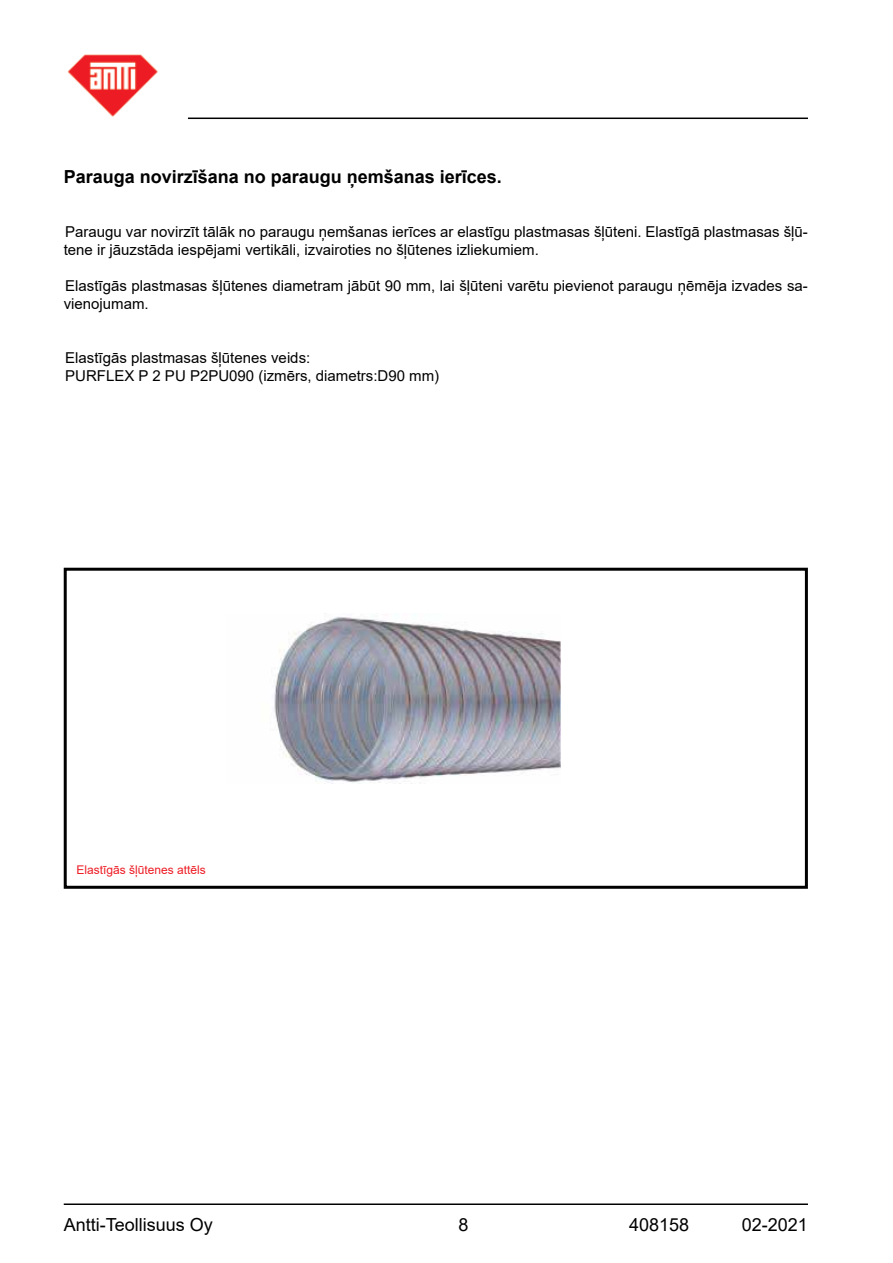
<style>
.page{position:relative;width:893px;height:1263px;background:#fff}
.page>*{position:absolute;margin:0;border:0;box-sizing:border-box;transform-origin:0 0}
.t1{font:700 18px "Arial";color:#000}
.t2{font:18px "Arial";color:#000}
.t3{font:15px/18px "Arial";color:#000}
.t4{font:12px "Arial";color:#ed1c24}
</style>
<div class="page">
<hr style="left:188px;top:118px;width:620px;height:1px;background:#000">
<hr style="left:64px;top:1203px;width:744px;height:2px;background:#000">
<img style="left:67px;top:54px;width:91px;height:63px">
<div style="left:64px;top:568px;width:744px;height:321px;border:3px solid #000"></div>
<img style="left:274px;top:614px;width:287px;height:169px">
<p class="t1" style="left:64px;top:164px;width:440px">Parauga novirzīšana no paraugu ņemšanas ierīces.</p>
<p class="t3" style="left:64px;top:223px;width:746px">Paraugu var novirzīt tālāk no paraugu ņemšanas ierīces ar elastīgu plastmasas šļūteni. Elastīgā plastmasas šļū&shy;tene ir jāuzstāda iespējami vertikāli, izvairoties no šļūtenes izliekumiem.</p>
<p class="t3" style="left:64px;top:277px;width:746px">Elastīgās plastmasas šļūtenes diametram jābūt 90 mm, lai šļūteni varētu pievienot paraugu ņēmēja izvades sa&shy;vienojumam.</p>
<p class="t3" style="left:65px;top:349px;width:375px">Elastīgās plastmasas šļūtenes veids:<br>PURFLEX P 2 PU P2PU090 (izmērs, diametrs:D90 mm)</p>
<p class="t4" style="left:76px;top:862px;width:131px">Elastīgās šļūtenes attēls</p>
<p class="t2" style="left:64px;top:1212px;width:151px">Antti-Teollisuus Oy</p>
<p class="t2" style="left:458px;top:1212px;width:12px">8</p>
<p class="t2" style="left:629px;top:1212px;width:62px">408158</p>
<p class="t2" style="left:742px;top:1212px;width:68px">02-2021</p>
</div>
